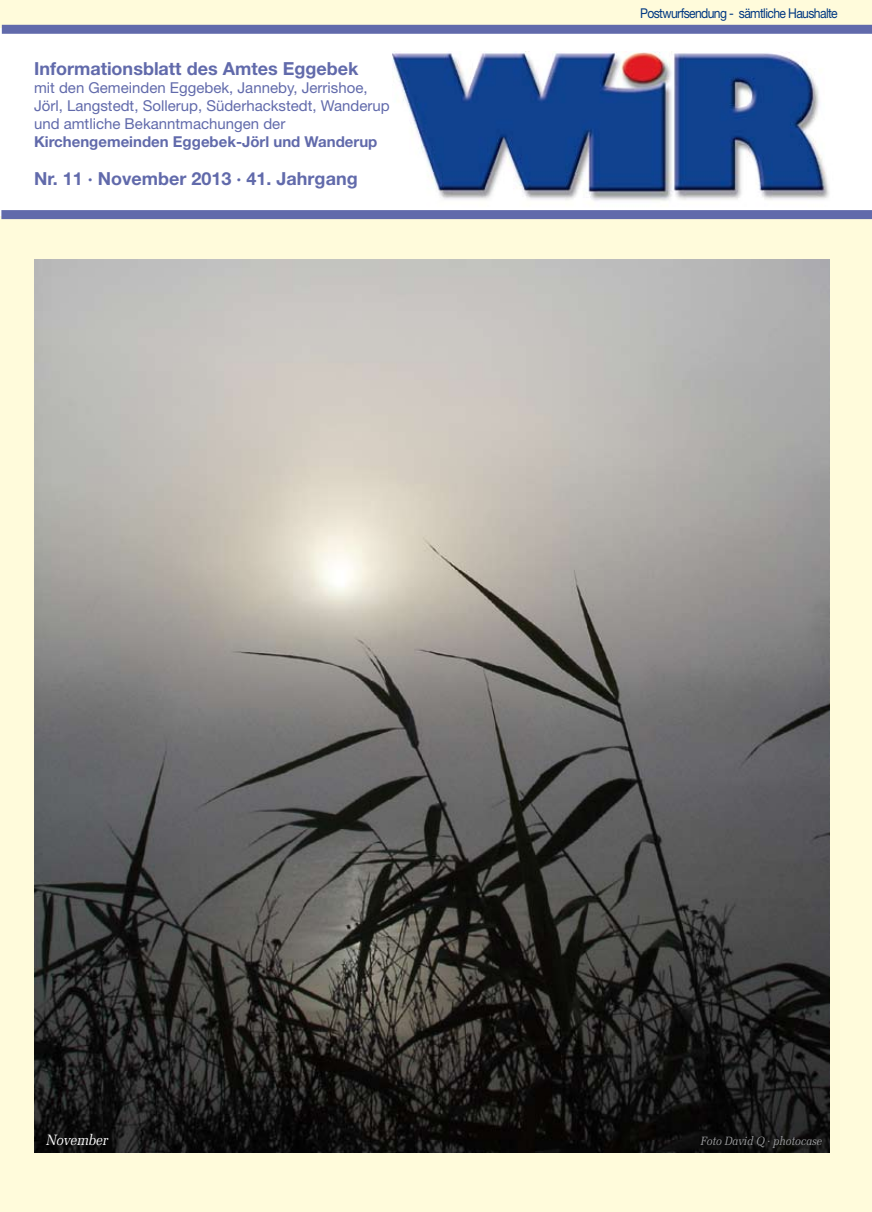
<style>
.page{position:relative;width:872px;height:1212px;background:#fffbdb}
.page>*{position:absolute;margin:0;border:0;box-sizing:border-box;transform-origin:0 0}
.t1{font:700 18px "Helvetica Neue";color:#616aab}
.t2{font:15px/18px "Helvetica Neue";color:#616aab}
.t3{font:700 15px "Helvetica Neue";color:#616aab}
.t4{font:italic 15px "Melior";letter-spacing:-.015em;color:#fff;scale:.9 1}
.t5{font:13.5px "Helvetica Neue";letter-spacing:-.05em;color:#003882;scale:.9 1}
.t6{font:italic 12px "Melior";letter-spacing:-.015em;color:#9c9d9f;scale:.9 1}
</style>
<div class="page">
<div style="left:0;top:28px;width:872px;height:187px;background:#fff"></div>
<img style="left:393px;top:51px;width:437px;height:150px">
<div style="left:2px;top:25px;width:870px;height:9px;background:#616aab"></div>
<div style="left:1px;top:210px;width:871px;height:9px;background:#616aab"></div>
<img style="left:34px;top:259px;width:795px;height:893px">
<p class="t1" style="left:34px;top:57px;width:326px">Informationsblatt des Amtes Eggebek</p>
<p class="t2" style="left:34px;top:78px;width:357px">mit den Gemeinden Eggebek, Janneby, Jerrishoe,<br>Jörl, Langstedt, Sollerup, Süderhackstedt, Wanderup und amtliche Bekanntmachungen der</p>
<p class="t3" style="left:34px;top:132px;width:345px">Kirchengemeinden Eggebek-Jörl und Wanderup</p>
<p class="t1" style="left:34px;top:167px;width:325px">Nr. 11 · November 2013 · 41. Jahrgang</p>
<p class="t5" style="left:640px;top:5px;width:221px">Postwurfsendung - sämtliche Haushalte</p>
<p class="t4" style="left:46px;top:1131px;width:70px">November</p>
<p class="t6" style="left:700px;top:1134px;width:137px">Foto David Q · photocase</p>
</div>
